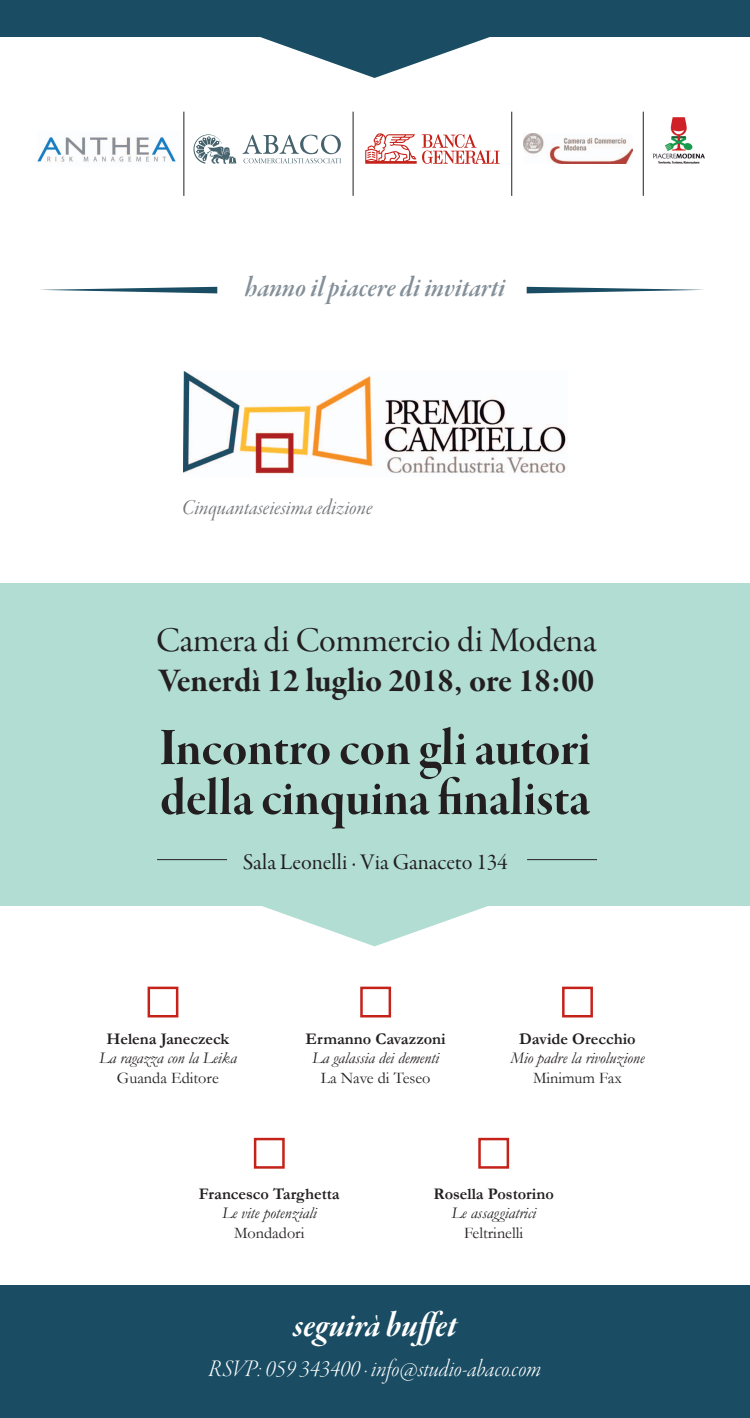
<style>
.page{position:relative;width:750px;height:1418px;background:#fff}
.page>*{position:absolute;margin:0;border:0;box-sizing:border-box;transform-origin:0 0}
.t1{font:55px "Garamond Premr Pro Bd Disp";color:#231f20}
.t2{font:37.5px "Garamond Premr Pro Bd It Disp";color:#fff}
.t3{font:35px "Garamond Premr Pro Subh";letter-spacing:-.005em;color:#231f20}
.t4{font:33.75px "Garamond Premr Pro Bd Subh";color:#231f20}
.t5{font:30px "Garamond Premr Pro Smbd It Disp";color:#849099}
.t6{font:25px "Garamond Premr Pro Lt It Disp";color:#fff}
.t7{font:22.5px "Garamond Premr Pro Subh";color:#231f20}
.t8{font:22.5px "Garamond Premr Pro It Disp";color:#76787b}
.t9{font:italic 16.25px "Garamond";color:#231f20}
.t10{font:700 16.25px "Garamond";color:#231f20}
.t11{font:16.25px "Garamond";color:#231f20}
</style>
<div class="page">
<div style="left:0;top:583px;width:750px;height:322px;background:#b1ddd3"></div>
<img style="left:184px;top:372px;width:382px;height:102px">
<img style="left:37px;top:137px;width:139px;height:25px">
<svg style="left:243px;top:135px;width:98px;height:28px"></svg>
<svg style="left:193px;top:134px;width:43px;height:30px"></svg>
<svg style="left:365px;top:133px;width:135px;height:31px"></svg>
<svg style="left:40px;top:287px;width:177px;height:6px"></svg>
<svg style="left:527px;top:287px;width:177px;height:6px"></svg>
<div style="left:0;top:0;width:750px;height:36px;background:#1a4d63"></div>
<div style="left:0;top:1284px;width:750px;height:133px;background:#1a4d63"></div>
<svg style="left:254px;top:905px;width:242px;height:41px"></svg>
<svg style="left:254px;top:36px;width:242px;height:42px"></svg>
<div style="left:148px;top:986px;width:30px;height:31px;border:2px solid #c5221a"></div>
<div style="left:254px;top:1137px;width:31px;height:31px;border:2px solid #c5221a"></div>
<div style="left:478px;top:1137px;width:31px;height:31px;border:2px solid #c5221a"></div>
<div style="left:360px;top:986px;width:31px;height:31px;border:2px solid #c5221a"></div>
<div style="left:562px;top:986px;width:31px;height:31px;border:2px solid #c5221a"></div>
<hr style="left:157px;top:859px;width:70px;height:1px;background:#231f20">
<hr style="left:527px;top:859px;width:70px;height:1px;background:#231f20">
<img style="left:654px;top:118px;width:51px;height:46px">
<hr style="left:184px;top:112px;width:1px;height:84px;background:#231f20">
<hr style="left:353px;top:112px;width:1px;height:84px;background:#231f20">
<hr style="left:512px;top:112px;width:1px;height:84px;background:#231f20">
<hr style="left:643px;top:112px;width:1px;height:84px;background:#231f20">
<img style="left:524px;top:133px;width:109px;height:31px">
<p class="t5" style="left:245px;top:271px;width:262px">hanno il piacere di invitarti</p>
<p class="t8" style="left:182px;top:496px;width:192px">Cinquantaseiesima edizione</p>
<p class="t3" style="left:156px;top:619px;width:442px">Camera di Commercio di Modena</p>
<p class="t4" style="left:159px;top:661px;width:437px">Venerdì 12 luglio 2018, ore 18:00</p>
<p class="t1" style="left:159px;top:717px;width:433px">Incontro con gli autori</p>
<p class="t1" style="left:160px;top:767px;width:432px">della cinquina finalista</p>
<p class="t7" style="left:243px;top:848px;width:266px">Sala Leonelli · Via Ganaceto 134</p>
<p class="t10" style="left:106px;top:1028px;width:124px">Helena Janeczeck</p>
<p class="t9" style="left:99px;top:1048px;width:139px">La ragazza con la Leika</p>
<p class="t11" style="left:117px;top:1067px;width:103px">Guanda Editore</p>
<p class="t10" style="left:306px;top:1028px;width:142px">Ermanno Cavazzoni</p>
<p class="t9" style="left:312px;top:1048px;width:128px">La galassia dei dementi</p>
<p class="t11" style="left:321px;top:1067px;width:111px">La Nave di Teseo</p>
<p class="t10" style="left:519px;top:1028px;width:118px">Davide Orecchio</p>
<p class="t9" style="left:510px;top:1048px;width:136px">Mio padre la rivoluzione</p>
<p class="t11" style="left:533px;top:1067px;width:90px">Minimum Fax</p>
<p class="t10" style="left:199px;top:1183px;width:142px">Francesco Targhetta</p>
<p class="t9" style="left:222px;top:1203px;width:96px">Le vite potenziali</p>
<p class="t11" style="left:234px;top:1222px;width:72px">Mondadori</p>
<p class="t10" style="left:434px;top:1183px;width:122px">Rosella Postorino</p>
<p class="t9" style="left:452px;top:1203px;width:86px">Le assaggiatrici</p>
<p class="t11" style="left:464px;top:1222px;width:61px">Feltrinelli</p>
<p class="t2" style="left:293px;top:1305px;width:165px">seguirà buffet</p>
<p class="t6" style="left:209px;top:1354px;width:334px">RSVP: 059 343400 · info@studio-abaco.com</p>
</div>
